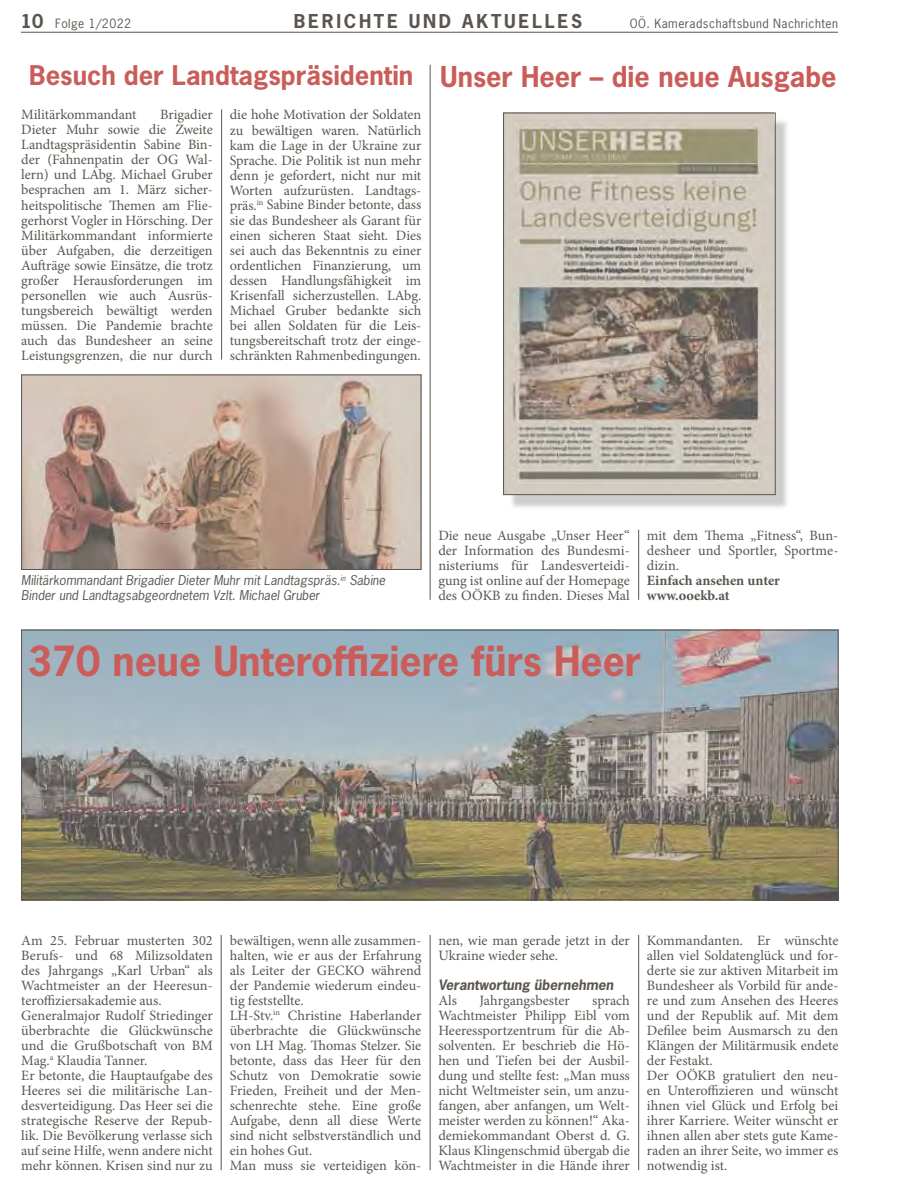
<style>
.page{position:relative;width:898px;height:1183px;background:#fff}
.page>*{position:absolute;margin:0;border:0;box-sizing:border-box;transform-origin:0 0}
.t1{font:700 39px "News Gothic";color:#ca5d59}
.t2{font:700 27px "News Gothic";color:#ca5d59}
.t3{font:700 25.5px "News Gothic";color:#ca5d59}
.t4{font:700 18px "News Gothic";letter-spacing:.15em;color:#5b554f}
.t5{font:14.25px/15px "Minion Pro";color:#5b554f;text-align:justify}
.t6{font:700 14.25px/15px "Minion Pro";color:#5b554f}
.t7{font:italic 700 13.5px "News Gothic";color:#5b554f}
.t8{font:italic 12.75px/15px "News Gothic";color:#5b554f}
.t9{font:12px "News Gothic";letter-spacing:.04em;color:#5b554f}
.s1{font-weight:700;font-size:18px}
</style>
<div class="page">
<img style="left:23px;top:631px;width:813px;height:266px">
<hr style="left:21px;top:32px;width:816px;height:1px;background:#5b554f">
<img style="left:23px;top:376px;width:396px;height:191px">
<div style="left:21px;top:374px;width:400px;height:195px;border:1px solid #5b554f"></div>
<div style="left:509px;top:118px;width:281px;height:391px;background:#5b554f;opacity:.3"></div>
<img style="left:505px;top:115px;width:268px;height:378px">
<div style="left:503px;top:113px;width:272px;height:382px;border:1px solid #5b554f"></div>
<hr style="left:221px;top:109px;width:1px;height:250px;background:#5b554f">
<hr style="left:429px;top:65px;width:1px;height:534px;background:#5b554f">
<hr style="left:638px;top:529px;width:1px;height:70px;background:#5b554f">
<hr style="left:221px;top:934px;width:1px;height:235px;background:#5b554f">
<hr style="left:429px;top:934px;width:1px;height:235px;background:#5b554f">
<hr style="left:638px;top:934px;width:1px;height:235px;background:#5b554f">
<p class="t9" style="left:21px;top:15px;width:112px"><span class="s1">10</span> Folge 1/2022</p>
<p class="t4" style="left:294px;top:9px;width:289px">Berichte un d Aktuelles</p>
<p class="t9" style="left:629px;top:15px;width:210px">OÖ. Kameradschaftsbund Nachrichten</p>
<h3 class="t3" style="left:29px;top:59px;width:385px">Besuch der Landtagspräsidentin</h3>
<p class="t5" style="left:21px;top:107px;width:117px">Militärkommandant</p>
<h2 class="t2" style="left:440px;top:58px;width:397px">Unser Heer – die neue Ausgabe</h2>
<p class="t5" style="left:21px;top:107px;width:193px;text-indent:139px">Brigadier Dieter Muhr sowie die Zweite Landtagspräsidentin Sabine Bin&shy;der (Fahnenpatin der OG Wal&shy;lern) und LAbg. Michael Gruber besprachen am 1. März sicher&shy;heitspolitische Themen am Flie&shy;gerhorst Vogler in Hörsching. Der Militärkommandant informierte über Aufgaben, die derzeitigen Aufträge sowie Einsätze, die trotz großer Herausforderungen im personellen wie auch Ausrüs&shy;tungsbereich bewältigt werden müssen. Die Pandemie brachte auch das Bundesheer an seine Leistungsgrenzen, die nur durch</p>
<p class="t5" style="left:230px;top:107px;width:193px">die hohe Motivation der Soldaten zu bewältigen waren. Natürlich kam die Lage in der Ukraine zur Sprache. Die Politik ist nun mehr denn je gefordert, nicht nur mit Worten aufzurüsten. Landtags&shy;präs.<sup>in</sup> Sabine Binder betonte, dass sie das Bundesheer als Garant für einen sicheren Staat sieht. Dies sei auch das Bekenntnis zu einer ordentlichen Finanzierung, um dessen Handlungsfähigkeit im Krisenfall sicherzustellen. LAbg.<br>Michael Gruber bedankte sich bei allen Soldaten für die Leis&shy;tungsbereitschaft trotz der einge&shy;schränkten Rahmenbedingungen.</p>
<p class="t8" style="left:21px;top:572px;width:365px">Militärkommandant Brigadier Dieter Muhr mit Landtagspräs.<sup>in</sup> Sabine<br>Binder und Landtagsabgeordnetem Vzlt. Michael Gruber</p>
<p class="t5" style="left:438px;top:527px;width:193px">Die neue Ausgabe „Unser Heer“ der Information des Bundesmi&shy;nisteriums für Landesverteidi&shy;gung ist online auf der Homepage des OÖKB zu finden. Dieses Mal</p>
<p class="t5" style="left:646px;top:527px;width:193px">mit dem Thema „Fitness“, Bun&shy;desheer und Sportler, Sportme&shy;dizin.</p>
<p class="t6" style="left:646px;top:572px;width:134px">Einfach ansehen unter www.ooekb.at</p>
<h1 class="t1" style="left:28px;top:635px;width:615px">370 neue Unteroffiziere fürs Heer</h1>
<p class="t5" style="left:21px;top:932px;width:193px;text-align:left">Am 25. Februar musterten 302<br>Berufs- und 68 Milizsoldaten des Jahrgangs „Karl Urban“ als<br>Wachtmeister an der Heeresun&shy;teroffiziersakademie aus.<br>Generalmajor Rudolf Striedinger überbrachte die Glückwünsche und die Grußbotschaft von BM<br>Mag.<sup>a</sup> Klaudia Tanner.<br>Er betonte, die Hauptaufgabe des<br>Heeres sei die militärische Lan&shy;desverteidigung. Das Heer sei die strategische Reserve der Repub&shy;lik. Die Bevölkerung verlasse sich auf seine Hilfe, wenn andere nicht mehr können. Krisen sind nur zu</p>
<p class="t5" style="left:230px;top:932px;width:193px;text-align:left">bewältigen, wenn alle zusammen&shy;halten, wie er aus der Erfahrung als Leiter der GECKO während der Pandemie wiederum eindeu&shy;tig feststellte.<br>LH-Stv.<sup>in</sup> Christine Haberlander überbrachte die Glückwünsche von LH Mag. Thomas Stelzer. Sie betonte, dass das Heer für den<br>Schutz von Demokratie sowie<br>Frieden, Freiheit und der Men&shy;schenrechte stehe. Eine große<br>Aufgabe, denn all diese Werte sind nicht selbstverständlich und ein hohes Gut.<br>Man muss sie verteidigen kön-</p>
<p class="t5" style="left:438px;top:932px;width:193px">nen, wie man gerade jetzt in der<br>Ukraine wieder sehe.</p>
<p class="t7" style="left:438px;top:975px;width:176px">Verantwortung übernehmen</p>
<p class="t5" style="left:438px;top:992px;width:20px">Als</p>
<p class="t5" style="left:479px;top:992px;width:91px">Jahrgangsbester</p>
<p class="t5" style="left:438px;top:992px;width:193px;text-indent:154px">sprach Wachtmeister Philipp Eibl vom Heeressportzentrum für die Ab&shy;solventen. Er beschrieb die Hö&shy;hen und Tiefen bei der Ausbil&shy;dung und stellte fest: „Man muss nicht Weltmeister sein, um anzu&shy;fangen, aber anfangen, um Welt&shy;meister werden zu können!“ Aka&shy;demiekommandant Oberst d. G.<br>Klaus Klingenschmid übergab die Wachtmeister in die Hände ihrer</p>
<p class="t5" style="left:646px;top:932px;width:193px;text-align:left">Kommandanten. Er wünschte allen viel Soldatenglück und for&shy;derte sie zur aktiven Mitarbeit im<br>Bundesheer als Vorbild für ande&shy;re und zum Ansehen des Heeres und der Republik auf. Mit dem<br>Defilee beim Ausmarsch zu den<br>Klängen der Militärmusik endete der Festakt.<br>Der OÖKB gratuliert den neu&shy;en Unteroffizieren und wünscht ihnen viel Glück und Erfolg bei ihrer Karriere. Weiter wünscht er ihnen allen aber stets gute Kame&shy;raden an ihrer Seite, wo immer es notwendig ist.</p>
</div>
